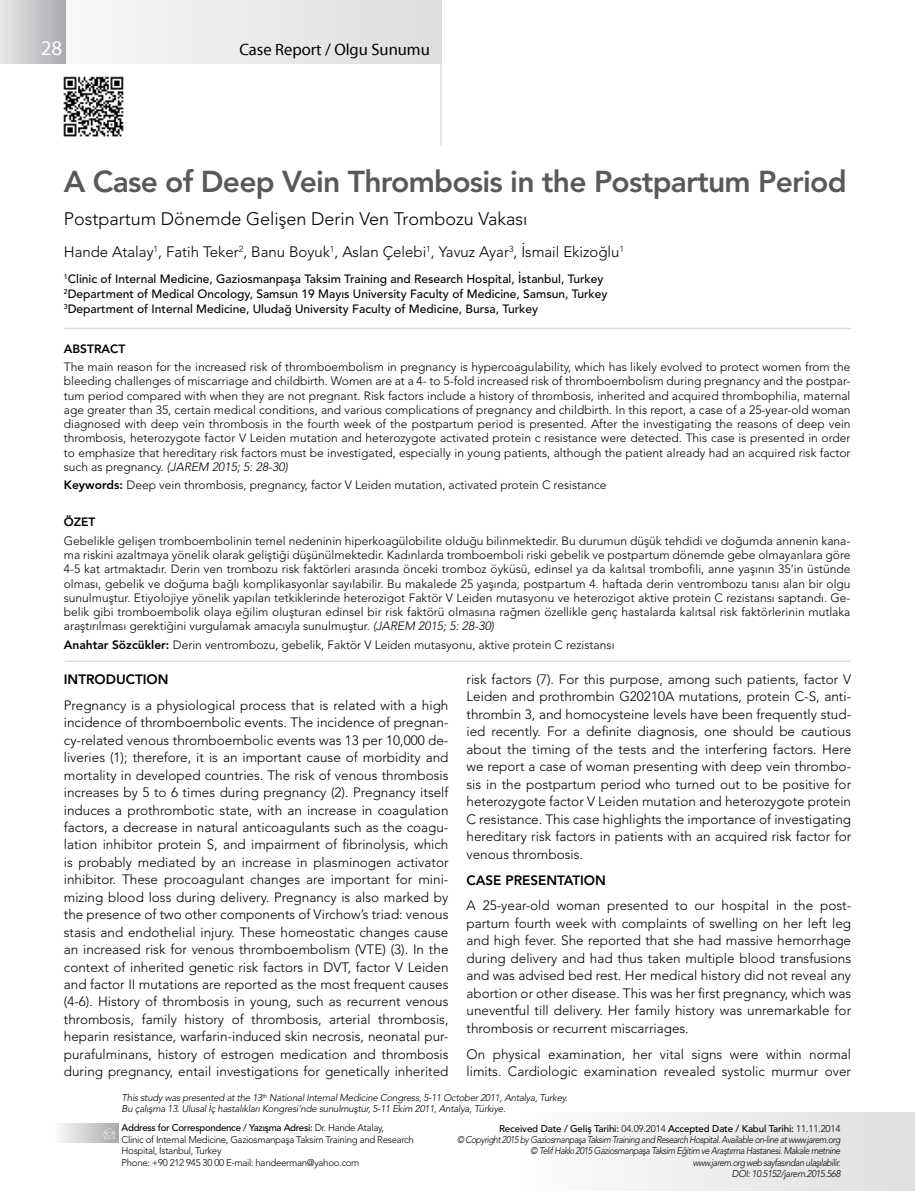
<style>
.page{position:relative;width:915px;height:1191px;background:#fff}
.page>*{position:absolute;margin:0;border:0;box-sizing:border-box;transform-origin:0 0}
.t1{font:800 30px "Avenir LT Std";letter-spacing:-.025em;color:#58595b}
.t2{font:21px "Myriad";color:#fff}
.t3{font:300 18px "Avenir LT Std";color:#000}
.t4{font:16.5px "Myriad";color:#000}
.t5{font:300 15px "Avenir LT Std";color:#000}
.t6{font:300 13.5px/17.4px "Avenir LT Std";color:#000;text-align:justify}
.t7{font:800 13.5px "Avenir LT Std";color:#000}
.t8{font:300 12px/14.2px "Avenir LT Std";color:#000;text-align:justify}
.t9{font:500 12px/15px "Avenir LT Std";color:#000}
.t10{font:800 12px "Avenir LT Std";color:#000}
.t11{font:italic 300 9.75px/11.4px "Avenir LT Std";letter-spacing:-.05em;color:#000;text-align:right;scale:.9 1}
.t12{font:300 9.75px/11.4px "Avenir LT Std";letter-spacing:-.03em;color:#000}
.t13{font:italic 300 9.75px/11.4px "Avenir LT Std";letter-spacing:-.025em;color:#000}
.s1{font-style:italic}
.s2{font-weight:800}
.s3{font-weight:500}
.s4{font-weight:500;font-style:normal}
.s5{font-style:normal}
</style>
<div class="page">
<div style="left:521px;top:1112px;width:393px;height:79px;background:linear-gradient(to right,#fdfdfd,#dddee0)"></div>
<div style="left:54px;top:1123px;width:64px;height:19px;background:linear-gradient(to right,#fcfcfc,#aaacaf)"></div>
<svg style="left:104px;top:1127px;width:11px;height:12px"></svg>
<hr style="left:64px;top:328px;width:786px;height:1px;background:#dcddde">
<hr style="left:65px;top:660px;width:785px;height:2px;background:#dcddde">
<div style="left:3px;top:0;width:438px;height:64px;background:linear-gradient(to bottom,#e9eaeb,#e9eaeb)"></div>
<div style="left:0;top:0;width:65px;height:64px;background:linear-gradient(to right,#e7e8e9,#a9abae)"></div>
<hr style="left:440px;top:44px;width:1px;height:102px;background:#dcddde">
<img style="left:63px;top:76px;width:61px;height:61px">
<h2 class="t2" style="left:41px;top:35px;width:23px">28</h2>
<p class="t4" style="left:239px;top:40px;width:192px">Case Report / Olgu Sunumu</p>
<h1 class="t1" style="left:64px;top:164px;width:784px">A Case of Deep Vein Thrombosis in the Postpartum Period</h1>
<h3 class="t3" style="left:64px;top:208px;width:465px">Postpartum Dönemde Gelişen Derin Ven Trombozu Vakası</h3>
<p class="t5" style="left:64px;top:243px;width:561px">Hande Atalay<sup>1</sup>, Fatih Teker<sup>2</sup>, Banu Boyuk<sup>1</sup>, Aslan Çelebi<sup>1</sup>, Yavuz Ayar<sup>3</sup>, İsmail Ekizoğlu<sup>1</sup></p>
<p class="t9" style="left:64px;top:272px;width:545px"><sup>1</sup>Clinic of Internal Medicine, Gaziosmanpaşa Taksim Training and Research Hospital, İstanbul, Turkey<br><sup>2</sup>Department of Medical Oncology, Samsun 19 Mayıs University Faculty of Medicine, Samsun, Turkey<br><sup>3</sup>Department of Internal Medicine, Uludağ University Faculty of Medicine, Bursa, Turkey</p>
<p class="t10" style="left:64px;top:341px;width:63px">ABSTRACT</p>
<p class="t8" style="left:64px;top:360px;width:788px">The main reason for the increased risk of thromboembolism in pregnancy is hypercoagulability, which has likely evolved to protect women from the bleeding challenges of miscarriage and childbirth. Women are at a 4- to 5-fold increased risk of thromboembolism during pregnancy and the postpar&shy;tum period compared with when they are not pregnant. Risk factors include a history of thrombosis, inherited and acquired thrombophilia, maternal age greater than 35, certain medical conditions, and various complications of pregnancy and childbirth. In this report, a case of a 25-year-old woman diagnosed with deep vein thrombosis in the fourth week of the postpartum period is presented. After the investigating the reasons of deep vein thrombosis, heterozygote factor V Leiden mutation and heterozygote activated protein c resistance were detected. This case is presented in order to emphasize that hereditary risk factors must be investigated, especially in young patients, although the patient already had an acquired risk factor such as pregnancy. <span class="s1">(JAREM 2015; 5: 28-30)</span></p>
<p class="t8" style="left:64px;top:478px;width:544px"><span class="s2">Keywords:</span> Deep vein thrombosis, pregnancy, factor V Leiden mutation, activated protein C resistance</p>
<p class="t10" style="left:64px;top:515px;width:33px">ÖZET</p>
<p class="t8" style="left:64px;top:533px;width:788px">Gebelikle gelişen tromboembolinin temel nedeninin hiperkoagülobilite olduğu bilinmektedir. Bu durumun düşük tehdidi ve doğumda annenin kana&shy;ma riskini azaltmaya yönelik olarak geliştiği düşünülmektedir. Kadınlarda tromboemboli riski gebelik ve postpartum dönemde gebe olmayanlara göre 4-5 kat artmaktadır. Derin ven trombozu risk faktörleri arasında önceki tromboz öyküsü, edinsel ya da kalıtsal trombofili, anne yaşının 35’in üstünde olması, gebelik ve doğuma bağlı komplikasyonlar sayılabilir. Bu makalede 25 yaşında, postpartum 4. haftada derin ventrombozu tanısı alan bir olgu sunulmuştur. Etiyolojiye yönelik yapılan tetkiklerinde heterozigot Faktör V Leiden mutasyonu ve heterozigot aktive protein C rezistansı saptandı. Ge&shy;belik gibi tromboembolik olaya eğilim oluşturan edinsel bir risk faktörü olmasına rağmen özellikle genç hastalarda kalıtsal risk faktörlerinin mutlaka araştırılması gerektiğini vurgulamak amacıyla sunulmuştur. <span class="s1">(JAREM 2015; 5: 28-30)</span></p>
<p class="t8" style="left:64px;top:637px;width:552px"><span class="s2">Anahtar Sözcükler:</span> Derin ventrombozu, gebelik, Faktör V Leiden mutasyonu, aktive protein C rezistansı</p>
<p class="t7" style="left:64px;top:671px;width:106px">INTRODUCTION</p>
<p class="t6" style="left:64px;top:696px;width:386px">Pregnancy is a physiological process that is related with a high incidence of thromboembolic events. The incidence of pregnan&shy;cy-related venous thromboembolic events was 13 per 10,000 de&shy;liveries (1); therefore, it is an important cause of morbidity and mortality in developed countries. The risk of venous thrombosis increases by 5 to 6 times during pregnancy (2). Pregnancy itself induces a prothrombotic state, with an increase in coagulation factors, a decrease in natural anticoagulants such as the coagu&shy;lation inhibitor protein S, and impairment of fibrinolysis, which is probably mediated by an increase in plasminogen activator inhibitor. These procoagulant changes are important for mini&shy;mizing blood loss during delivery. Pregnancy is also marked by the presence of two other components of Virchow’s triad: venous stasis and endothelial injury. These homeostatic changes cause an increased risk for venous thromboembolism (VTE) (3). In the context of inherited genetic risk factors in DVT, factor V Leiden and factor II mutations are reported as the most frequent causes (4-6). History of thrombosis in young, such as recurrent venous thrombosis, family history of thrombosis, arterial thrombosis, heparin resistance, warfarin-induced skin necrosis, neonatal pur&shy;purafulminans, history of estrogen medication and thrombosis during pregnancy, entail investigations for genetically inherited</p>
<p class="t6" style="left:466px;top:670px;width:386px">risk factors (7). For this purpose, among such patients, factor V Leiden and prothrombin G20210A mutations, protein C-S, anti&shy;thrombin 3, and homocysteine levels have been frequently stud&shy;ied recently. For a definite diagnosis, one should be cautious about the timing of the tests and the interfering factors. Here we report a case of woman presenting with deep vein thrombo&shy;sis in the postpartum period who turned out to be positive for heterozygote factor V Leiden mutation and heterozygote protein C resistance. This case highlights the importance of investigating hereditary risk factors in patients with an acquired risk factor for venous thrombosis.</p>
<p class="t7" style="left:466px;top:871px;width:141px">CASE PRESENTATION</p>
<p class="t6" style="left:466px;top:897px;width:386px">A 25-year-old woman presented to our hospital in the post&shy;partum fourth week with complaints of swelling on her left leg and high fever. She reported that she had massive hemorrhage during delivery and had thus taken multiple blood transfusions and was advised bed rest. Her medical history did not reveal any abortion or other disease. This was her first pregnancy, which was uneventful till delivery. Her family history was unremarkable for thrombosis or recurrent miscarriages.</p>
<p class="t6" style="left:466px;top:1045px;width:386px">On physical examination, her vital signs were within normal limits. Cardiologic examination revealed systolic murmur over</p>
<p class="t13" style="left:121px;top:1091px;width:447px">This study was presented at the 13<sup>th</sup> National Internal Medicine Congress, 5-11 October 2011, Antalya, Turkey.<br>Bu çalışma 13. Ulusal İç hastalıkları Kongresi’nde sunulmuştur, 5-11 Ekim 2011, Antalya, Türkiye.</p>
<p class="t12" style="left:121px;top:1122px;width:294px"><span class="s3">Address for Correspondence / Yazışma Adresi:</span> Dr. Hande Atalay,<br>Clinic of Internal Medicine, Gaziosmanpaşa Taksim Training and Research Hospital, İstanbul, Turkey<br>Phone: +90 212 945 30 00 E-mail: handeerman@yahoo.com</p>
<p class="t11" style="left:457px;top:1122px;width:427px"><span class="s4">Received Date / Geliş Tarihi:</span> <span class="s5">04.09.2014</span> <span class="s4">Accepted Date / Kabul Tarihi:</span> <span class="s5">11.11.2014<br></span>© Copyright 2015 by Gaziosmanpaşa Taksim Training and Research Hospital. Available on-line at www.jarem.org © Telif Hakkı 2015 Gaziosmanpaşa Taksim Eğitim ve Araştırma Hastanesi. Makale metnine<br>www.jarem.org web sayfasından ulaşılabilir.<br>DOI: 10.5152/jarem.2015.568</p>
</div>
